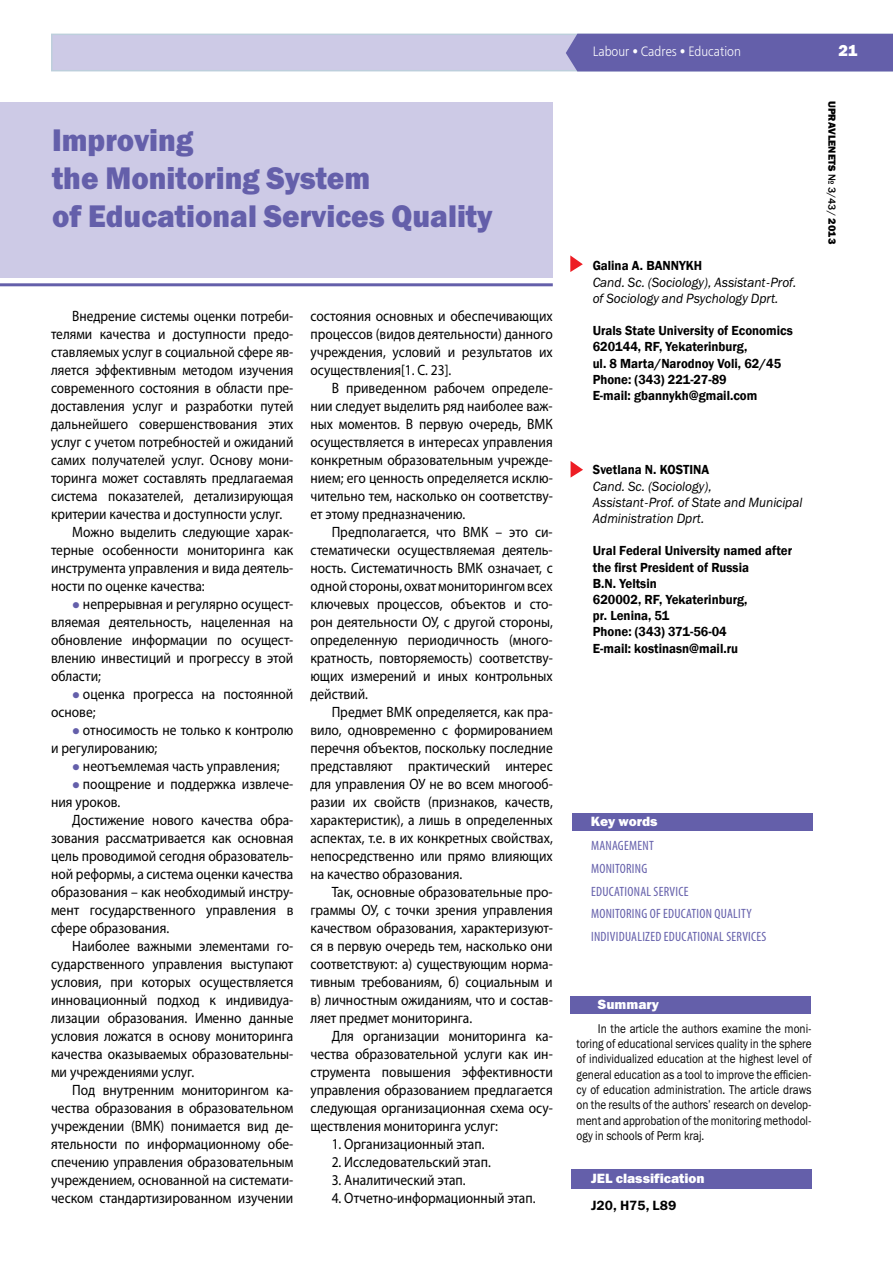
<style>
.page{position:relative;width:893px;height:1263px;background:#fff}
.page>*{position:absolute;margin:0;border:0;box-sizing:border-box;transform-origin:0 0}
.t1{font:31.5px/37.8px "Franklin Gothic Heavy C";color:#645faa;scale:.93 1}
.t2{font:800 16.5px "Franklin Gothic";color:#fff}
.t3{font:15px/18px "Myriad Pro";color:#000;text-align:justify;scale:.9 1}
.t4{font:15px "Myriad Pro";color:#000;scale:.89 1}
.t5{font:600 13.5px/16.2px "Franklin Gothic";color:#000;scale:.95 1}
.t6{font:italic 13.5px/16.2px "Franklin Gothic Book C";color:#000;scale:.95 1}
.t7{font:condensed 13.5px/22.5px "Myriad Pro";letter-spacing:.02em;color:#645faa}
.t8{font:13.5px "Franklin Gothic Heavy C";color:#fff}
.t9{font:13.5px "Free Set C";color:#fff;scale:.9 1}
.t10{font:13.5px "Franklin Gothic Demi C";color:#000}
.t11{font:12.75px/15.3px "Franklin Gothic Book C";color:#000;text-align:justify;scale:.85 1}
.t12{font:800 10.5px "Franklin Gothic";color:#000}
.s1{color:#645faa}
.s2{font-weight:500}
.s3{font-family:"Franklin Gothic Heavy C";font-weight:400}
</style>
<div class="page">
<div style="left:51px;top:34px;width:842px;height:37px;background:#cdcae6;border:2px solid #bdcfdc"></div>
<div style="left:566px;top:34px;width:327px;height:37px;background:#645faa"></div>
<div style="left:572px;top:813px;width:240px;height:18px;background:#645faa"></div>
<div style="left:571px;top:996px;width:240px;height:18px;background:#645faa"></div>
<div style="left:0;top:102px;width:553px;height:176px;background:#cdcae6"></div>
<hr style="left:0;top:283px;width:553px;height:3px;background:#645faa">
<svg style="left:571px;top:461px;width:12px;height:17px"></svg>
<svg style="left:570px;top:255px;width:13px;height:17px"></svg>
<div style="left:571px;top:1169px;width:241px;height:19px;background:#645faa"></div>
<h1 class="t1" style="left:52px;top:121px;width:475px">Improving<br>the Monitoring System<br>of Educational Services Quality</h1>
<p class="t4" style="left:72px;top:306px;width:250px">Внедрение системы оценки потреби-</p>
<p class="t4" style="left:51px;top:324px;width:274px">телями качества и доступности предо-</p>
<p class="t4" style="left:51px;top:342px;width:274px">ставляемых услуг в социальной сфере яв-</p>
<p class="t4" style="left:51px;top:360px;width:274px">ляется эффективным методом изучения</p>
<p class="t4" style="left:51px;top:378px;width:274px">современного состояния в области пре-</p>
<p class="t4" style="left:51px;top:396px;width:274px">доставления услуг и разработки путей</p>
<p class="t4" style="left:51px;top:414px;width:274px">дальнейшего совершенствования этих</p>
<p class="t4" style="left:51px;top:432px;width:274px">услуг с учетом потребностей и ожиданий</p>
<p class="t4" style="left:51px;top:450px;width:274px">самих получателей услуг. Основу мони-</p>
<p class="t4" style="left:51px;top:468px;width:274px">торинга может составлять предлагаемая</p>
<p class="t4" style="left:51px;top:486px;width:274px">система показателей, детализирующая</p>
<p class="t4" style="left:51px;top:504px;width:261px">критерии качества и доступности услуг.</p>
<p class="t3" style="left:72px;top:522px;width:247px">Можно выделить следующие харак-</p>
<p class="t3" style="left:51px;top:540px;width:271px">терные особенности мониторинга как</p>
<p class="t3" style="left:51px;top:558px;width:271px">инструмента управления и вида деятель-</p>
<p class="t3" style="left:51px;top:576px;width:172px">ности по оценке качества:</p>
<p class="t3" style="left:51px;top:594px;width:271px;text-indent:21px"><span class="s1">●</span> непрерывная и регулярно осущест&shy;вляемая деятельность, нацеленная на обновление информации по осущест&shy;влению инвестиций и прогрессу в этой области;</p>
<p class="t3" style="left:51px;top:684px;width:271px;text-indent:21px"><span class="s1">●</span> оценка прогресса на постоянной основе;</p>
<p class="t3" style="left:51px;top:720px;width:271px;text-indent:21px"><span class="s1">●</span> относимость не только к контролю и регулированию;</p>
<p class="t3" style="left:72px;top:756px;width:232px"><span class="s1">●</span> неотъемлемая часть управления;</p>
<p class="t3" style="left:51px;top:774px;width:271px;text-indent:21px"><span class="s1">●</span> поощрение и поддержка извлече&shy;ния уроков.</p>
<p class="t3" style="left:51px;top:810px;width:271px;text-indent:21px">Достижение нового качества обра&shy;зования рассматривается как основная цель проводимой сегодня образователь&shy;ной реформы, а система оценки качества образования – как необходимый инстру&shy;мент государственного управления в сфере образования.</p>
<p class="t3" style="left:51px;top:936px;width:271px;text-indent:21px">Наиболее важными элементами го&shy;сударственного управления выступают условия, при которых осуществляется инновационный подход к индивидуа&shy;лизации образования. Именно данные условия ложатся в основу мониторинга качества оказываемых образовательны&shy;ми учреждениями услуг.</p>
<p class="t3" style="left:51px;top:1080px;width:271px;text-indent:21px">Под внутренним мониторингом ка&shy;чества образования в образовательном учреждении (ВМК) понимается вид де&shy;ятельности по информационному обе&shy;спечению управления образовательным учреждением, основанной на системати&shy;ческом стандартизированном изучении</p>
<p class="t3" style="left:310px;top:306px;width:271px">состояния основных и обеспечивающих процессов (видов деятельности) данного учреждения, условий и результатов их осуществления[1. С. 23].</p>
<p class="t3" style="left:310px;top:378px;width:271px;text-indent:21px">В приведенном рабочем определе&shy;нии следует выделить ряд наиболее важ&shy;ных моментов. В первую очередь, ВМК осуществляется в интересах управления конкретным образовательным учрежде&shy;нием; его ценность определяется исклю&shy;чительно тем, насколько он соответству&shy;ет этому предназначению.</p>
<p class="t3" style="left:310px;top:522px;width:271px;text-indent:21px">Предполагается, что ВМК – это си&shy;стематически осуществляемая деятель&shy;ность. Систематичность ВМК означает, с одной стороны, охват мониторингом всех ключевых процессов, объектов и сто&shy;рон деятельности ОУ, с другой стороны, определенную периодичность (много&shy;кратность, повторяемость) соответству&shy;ющих измерений и иных контрольных действий.</p>
<p class="t3" style="left:310px;top:702px;width:271px;text-indent:21px">Предмет ВМК определяется, как пра&shy;вило, одновременно с формированием перечня объектов, поскольку последние представляют практический интерес для управления ОУ не во всем многооб&shy;разии их свойств (признаков, качеств, характеристик), а лишь в определенных аспектах, т.е. в их конкретных свойствах, непосредственно или прямо влияющих на качество образования.</p>
<p class="t3" style="left:310px;top:882px;width:271px;text-indent:21px">Так, основные образовательные про&shy;граммы ОУ, с точки зрения управления качеством образования, характеризуют&shy;ся в первую очередь тем, насколько они соответствуют: а) существующим норма&shy;тивным требованиям, б) социальным и в) личностным ожиданиям, что и состав&shy;ляет предмет мониторинга.</p>
<p class="t3" style="left:310px;top:1026px;width:271px;text-indent:21px">Для организации мониторинга ка&shy;чества образовательной услуги как ин&shy;струмента повышения эффективности управления образованием предлагается следующая организационная схема осу&shy;ществления мониторинга услуг:</p>
<p class="t3" style="left:332px;top:1134px;width:171px">1. Организационный этап.</p>
<p class="t3" style="left:332px;top:1152px;width:178px">2. Исследовательский этап.</p>
<p class="t3" style="left:332px;top:1170px;width:150px">3. Аналитический этап.</p>
<p class="t3" style="left:332px;top:1188px;width:228px">4. Отчетно-информационный этап.</p>
<p class="t9" style="left:593px;top:44px;width:166px">Labour ● Cadres ● Education</p>
<p class="t5" style="left:593px;top:258px;width:75px">Galina A. Banny</p>
<p class="t5" style="left:686px;top:258px;width:19px">kh</p>
<p class="t6" style="left:593px;top:274px;width:216px">Cand. Sc. (Sociology), Assistant-Prof. of Sociology and Psychology Dprt.</p>
<p class="t5" style="left:593px;top:323px;width:212px">Urals State University of Economics<br>620144, RF, Yekaterinburg,<br>ul. 8 Marta/Narodnoy Voli, 62/45<br>Phone: (343) 221-27-89<br>E-mail: gbannykh@gmail.com</p>
<p class="t2" style="left:838px;top:40px;width:21px">21</p>
<p class="t12" style="left:839px;top:101px;width:145px;rotate:90deg">Upravlenets <span class="s2">№ 3/43/</span> <span class="s3">2013</span></p>
<p class="t5" style="left:593px;top:462px;width:124px">Svetlana N. Kostina</p>
<p class="t6" style="left:593px;top:478px;width:222px">Cand. Sc. (Sociology),<br>Assistant-Prof. of State and Municipal<br>Administration Dprt.</p>
<p class="t5" style="left:593px;top:543px;width:211px">Ural Federal University named after the first President of Russia<br>B.N. Yeltsin<br>620002, RF, Yekaterinburg,<br>pr. Lenina, 51<br>Phone: (343) 371-56-04<br>E-mail: kostinasn@mail.ru</p>
<p class="t8" style="left:591px;top:813px;width:68px">Key words</p>
<p class="t7" style="left:591px;top:834px;width:177px">MANAGEMENT<br>MONITORING<br>EDUCATIONAL SERVICE<br>MONITORING OF EDUCATION QUALITY<br>INDIVIDUALIZED EDUCATIONAL SERVICES</p>
<p class="t8" style="left:598px;top:996px;width:63px">Summary</p>
<p class="t11" style="left:577px;top:1020px;width:278px;text-indent:21px">In the article the authors examine the moni&shy;toring of educational services quality in the sphere of individualized education at the highest level of general education as a tool to improve the efficien&shy;cy of education administration. The article draws on the results of the authors’ research on develop&shy;ment and approbation of the monitoring methodol&shy;ogy in schools of Perm kraj.</p>
<p class="t8" style="left:591px;top:1171px;width:115px">JEL classification</p>
<p class="t10" style="left:591px;top:1197px;width:87px">J20, H75, L89</p>
</div>
